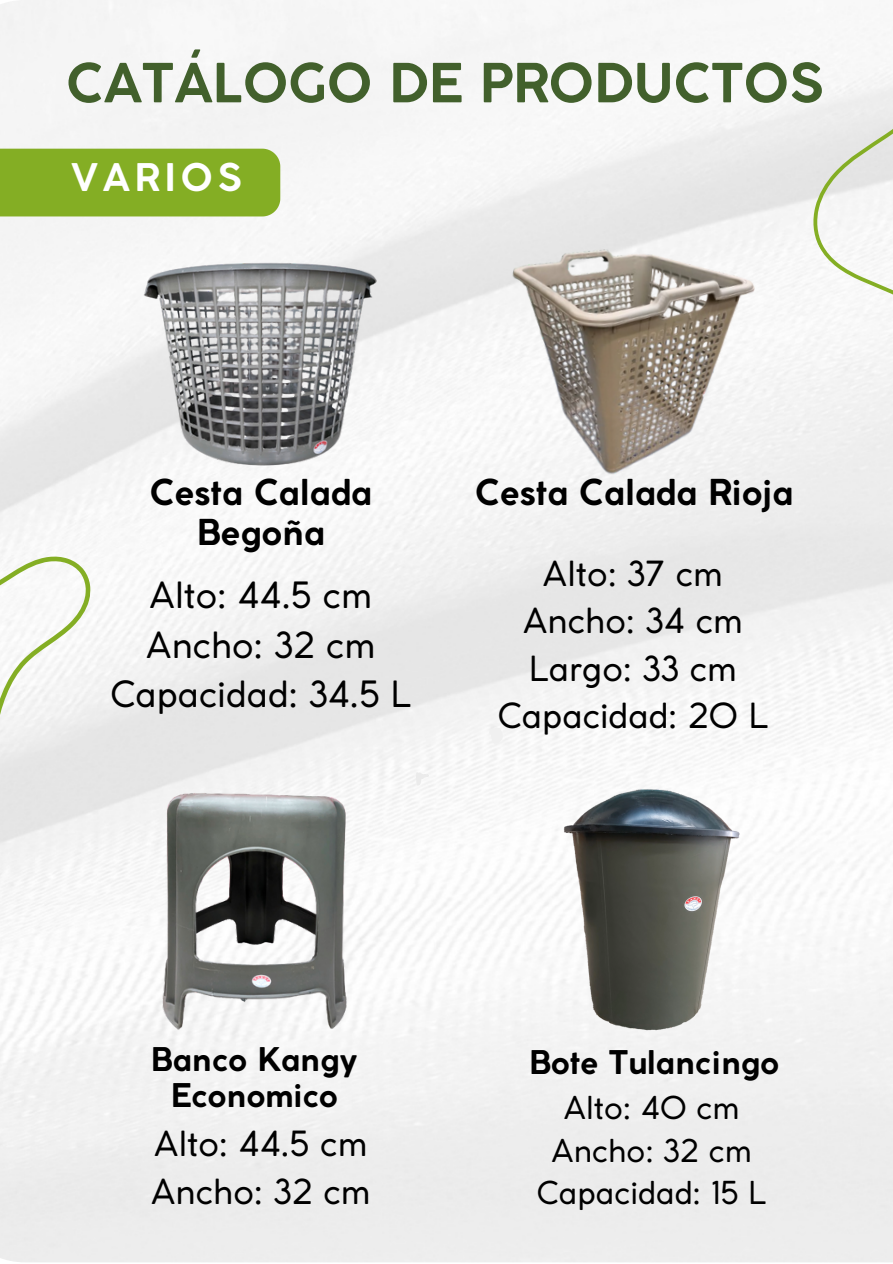
<style>
.page{position:relative;width:893px;height:1264px;background:#fff}
.page>*{position:absolute;margin:0;border:0;box-sizing:border-box;transform-origin:0 0}
.t1{font:700 53.25px "Coco Gothic";color:#42602c}
.t2{font:700 37.65px "Coco Gothic";letter-spacing:.125em;color:#fff}
.t3{font:35.7px "Coco Gothic";color:#000}
.t4{font:700 35.25px/39.3px "Coco Gothic";color:#000;text-align:center}
.t5{font:34.2px "Coco Gothic";color:#000}
.t6{font:700 32.25px/36px "Coco Gothic";color:#000;text-align:center}
.t7{font:31.2px "Coco Gothic";color:#000}
</style>
<div class="page">
<div style="left:0;top:149px;width:280px;height:67px;background:#84ae24"></div>
<svg style="left:416px;top:772px;width:13px;height:13px"></svg>
<svg style="left:489px;top:727px;width:14px;height:17px"></svg>
<svg style="left:0;top:482px;width:97px;height:393px"></svg>
<svg style="left:755px;top:0;width:137px;height:410px;fill:#f6f6f6"></svg>
<img style="left:114px;top:754px;width:293px;height:293px">
<img style="left:109px;top:200px;width:279px;height:279px">
<img style="left:468px;top:182px;width:328px;height:329px">
<img style="left:548px;top:781px;width:207px;height:254px">
<p class="t1" style="left:66px;top:63px;width:758px">CATÁLOGO DE PRODUCTOS</p>
<p class="t2" style="left:71px;top:163px;width:172px">VARIOS</p>
<p class="t4" style="left:150px;top:476px;width:224px">Cesta Calada<br>Begoña</p>
<p class="t3" style="left:149px;top:581px;width:224px">Alto: 44.5 cm</p>
<p class="t3" style="left:146px;top:631px;width:231px">Ancho: 32 cm</p>
<p class="t3" style="left:110px;top:680px;width:302px">Capacidad: 34.5 L</p>
<p class="t4" style="left:475px;top:476px;width:320px">Cesta Calada Rioja</p>
<p class="t5" style="left:543px;top:560px;width:182px">Alto: 37 cm</p>
<p class="t5" style="left:523px;top:608px;width:221px">Ancho: 34 cm</p>
<p class="t5" style="left:529px;top:655px;width:209px">Largo: 33 cm</p>
<p class="t5" style="left:497px;top:702px;width:272px">Capacidad: 20 L</p>
<p class="t6" style="left:151px;top:1043px;width:208px">Banco Kangy<br>Economico</p>
<p class="t5" style="left:154px;top:1130px;width:215px">Alto: 44.5 cm</p>
<p class="t5" style="left:151px;top:1178px;width:221px">Ancho: 32 cm</p>
<p class="t6" style="left:529px;top:1047px;width:251px">Bote Tulancingo</p>
<p class="t7" style="left:563px;top:1095px;width:177px">Alto: 40 cm</p>
<p class="t7" style="left:551px;top:1138px;width:202px">Ancho: 32 cm</p>
<p class="t7" style="left:537px;top:1181px;width:231px">Capacidad: 15 L</p>
</div>
